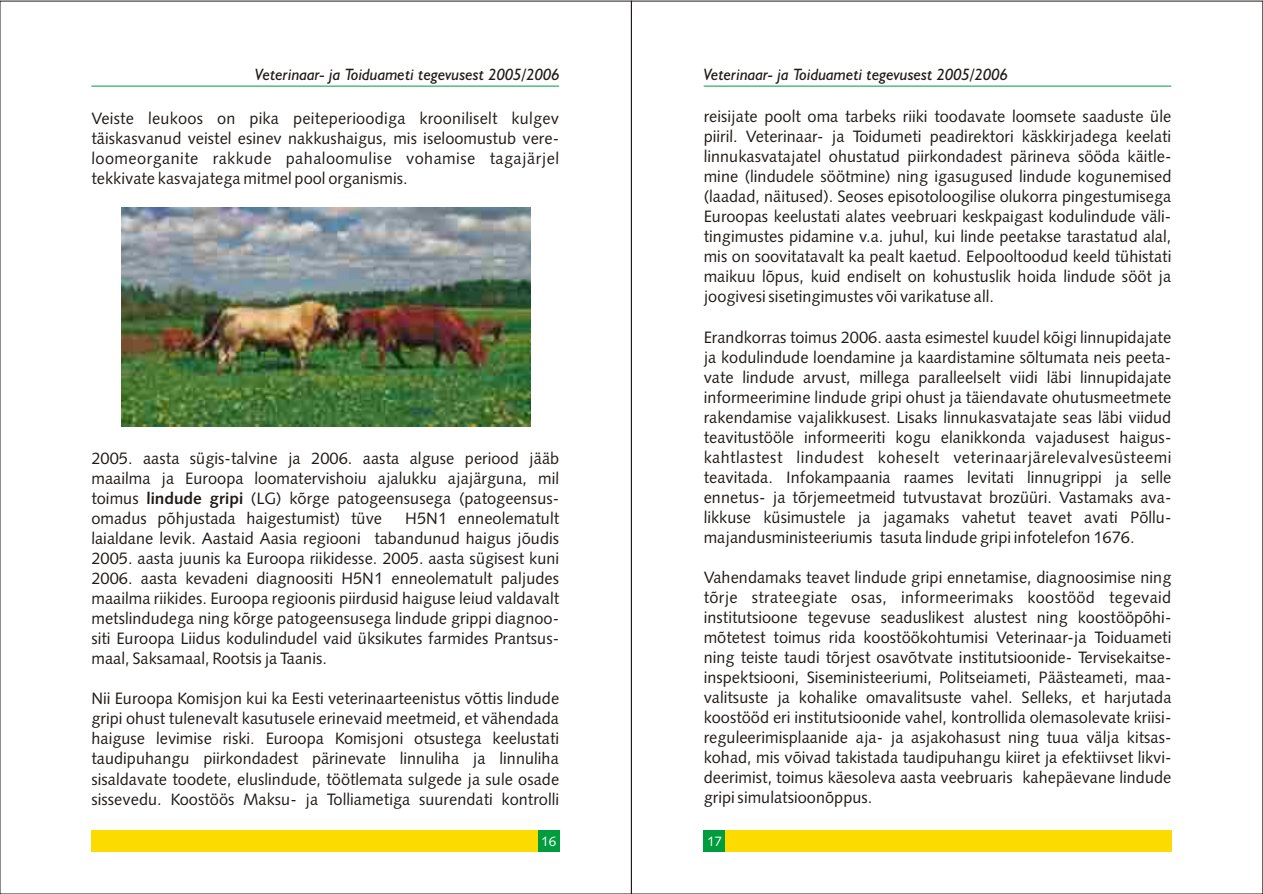
<style>
.page{position:relative;width:1263px;height:894px;background:#fff}
.page>*{position:absolute;margin:0;border:0;box-sizing:border-box;transform-origin:0 0}
.t1{font:16.5px/20.1px "Humanst 531 BT";color:#1f1a17;text-align:justify}
.t2{font:italic 16.5px "Humanst 521 BT";color:#1f1a17}
.t3{font:13.5px "Humanst 531 BT";color:#fff}
.s1{font-weight:700}
</style>
<div class="page">
<div style="left:725px;top:830px;width:446px;height:21px;background:#fcdb00"></div>
<div style="left:704px;top:830px;width:21px;height:21px;background:#009c3d"></div>
<hr style="left:704px;top:86px;width:467px;height:1px;background:#009c3d">
<img style="left:122px;top:208px;width:408px;height:219px">
<div style="left:91px;top:830px;width:447px;height:21px;background:#fcdb00"></div>
<div style="left:538px;top:830px;width:21px;height:21px;background:#009c3d"></div>
<hr style="left:91px;top:86px;width:468px;height:1px;background:#009c3d">
<p class="t2" style="left:255px;top:67px;width:306px">Veterinaar- ja Toiduameti tegevusest 2005/2006</p>
<p class="t1" style="left:91px;top:109px;width:469px">Veiste leukoos on pika peiteperioodiga krooniliselt kulgev täiskasvanud veistel esinev nakkushaigus, mis iseloomustub vere&shy;loomeorganite rakkude pahaloomulise vohamise tagajärjel tekkivate kasvajatega mitmel pool organismis.</p>
<p class="t1" style="left:91px;top:450px;width:469px">2005. aasta sügis-talvine ja 2006. aasta alguse periood jääb maailma ja Euroopa loomatervishoiu ajalukku ajajärguna, mil toimus <span class="s1">lindude gripi</span> (LG) kõrge patogeensusega (patogeensus&shy;omadus põhjustada haigestumist) tüve</p>
<p class="t1" style="left:91px;top:510px;width:469px;text-indent:314px">H5N1 enneolematult laialdane levik. Aastaid Aasia regiooni tabandunud haigus jõudis 2005. aasta juunis ka Euroopa riikidesse. 2005. aasta sügisest kuni 2006. aasta kevadeni diagnoositi H5N1 enneolematult paljudes maailma riikides. Euroopa regioonis piirdusid haiguse leiud valdavalt metslindudega ning kõrge patogeensusega lindude grippi diagnoo&shy;siti Euroopa Liidus kodulindudel vaid üksikutes farmides Prantsus&shy;maal, Saksamaal, Rootsis ja Taanis.</p>
<p class="t1" style="left:91px;top:690px;width:469px">Nii Euroopa Komisjon kui ka Eesti veterinaarteenistus võttis lindude gripi ohust tulenevalt kasutusele erinevaid meetmeid, et vähendada haiguse levimise riski. Euroopa Komisjoni otsustega keelustati taudipuhangu piirkondadest pärinevate linnuliha ja linnuliha sisaldavate toodete, eluslindude, töötlemata sulgede ja sule osade sissevedu. Koostöös Maksu- ja Tolliametiga suurendati kontrolli</p>
<p class="t3" style="left:541px;top:836px;width:17px">16</p>
<p class="t2" style="left:703px;top:67px;width:306px">Veterinaar- ja Toiduameti tegevusest 2005/2006</p>
<p class="t1" style="left:704px;top:108px;width:469px">reisijate poolt oma tarbeks riiki toodavate loomsete saaduste üle piiril. Veterinaar- ja Toidumeti peadirektori käskkirjadega keelati linnukasvatajatel ohustatud piirkondadest pärineva sööda käitle&shy;mine (lindudele söötmine) ning igasugused lindude kogunemised (laadad, näitused). Seoses episotoloogilise olukorra pingestumisega Euroopas keelustati alates veebruari keskpaigast kodulindude väli&shy;tingimustes pidamine v.a. juhul, kui linde peetakse tarastatud alal, mis on soovitatavalt ka pealt kaetud. Eelpooltoodud keeld tühistati maikuu lõpus, kuid endiselt on kohustuslik hoida lindude sööt ja joogivesi sisetingimustes või varikatuse all.</p>
<p class="t1" style="left:704px;top:328px;width:469px">Erandkorras toimus 2006. aasta esimestel kuudel kõigi linnupidajate ja kodulindude loendamine ja kaardistamine sõltumata neis peeta&shy;vate lindude arvust, millega paralleelselt viidi läbi linnupidajate informeerimine lindude gripi ohust ja täiendavate ohutusmeetmete rakendamise vajalikkusest. Lisaks linnukasvatajate seas läbi viidud teavitustööle informeeriti kogu elanikkonda vajadusest haigus&shy;kahtlastest lindudest koheselt veterinaarjärelevalvesüsteemi teavitada. Infokampaania raames levitati linnugrippi ja selle ennetus- ja tõrjemeetmeid tutvustavat brozüüri. Vastamaks ava&shy;likkuse küsimustele ja jagamaks vahetut teavet avati Põllu&shy;majandusministeeriumis tasuta lindude gripi infotelefon 1676.</p>
<p class="t1" style="left:704px;top:569px;width:469px">Vahendamaks teavet lindude gripi ennetamise, diagnoosimise ning tõrje strateegiate osas, informeerimaks koostööd tegevaid institutsioone tegevuse seaduslikest alustest ning koostööpõhi&shy;mõtetest toimus rida koostöökohtumisi Veterinaar-ja Toiduameti ning teiste taudi tõrjest osavõtvate institutsioonide- Tervisekaitse&shy;inspektsiooni, Siseministeeriumi, Politseiameti, Päästeameti, maa&shy;valitsuste ja kohalike omavalitsuste vahel. Selleks, et harjutada koostööd eri institutsioonide vahel, kontrollida olemasolevate kriisi&shy;reguleerimisplaanide aja- ja asjakohasust ning tuua välja kitsas&shy;kohad, mis võivad takistada taudipuhangu kiiret ja efektiivset likvi&shy;deerimist, toimus käesoleva aasta veebruaris kahepäevane lindude gripi simulatsioonõppus.</p>
<p class="t3" style="left:707px;top:835px;width:17px">17</p>
</div>
